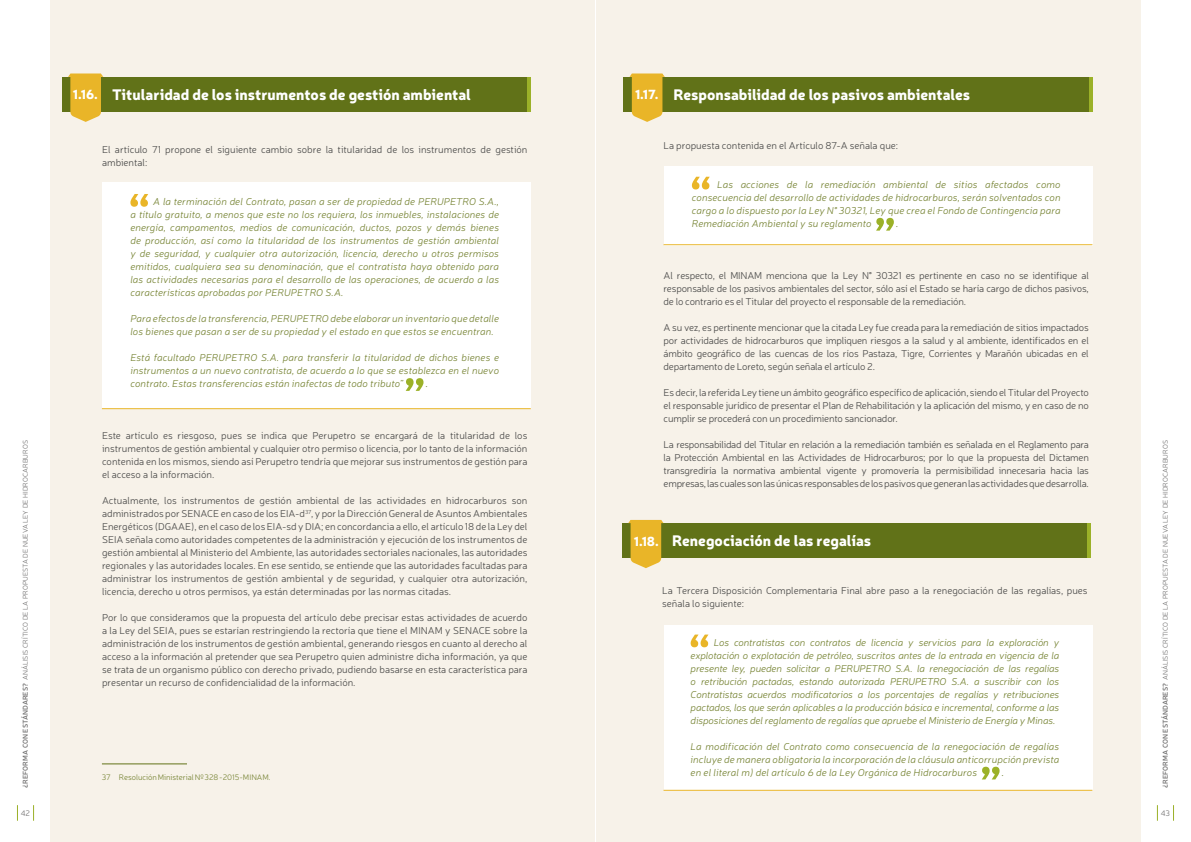
<style>
.page{position:relative;width:1191px;height:842px;background:#fff}
.page>*{position:absolute;margin:0;border:0;box-sizing:border-box;transform-origin:0 0}
.t1{font:900 15px "Neris";color:#fff}
.t2{font:300 10px/13px "Neris";letter-spacing:-.005em;color:#4a4a49;text-align:justify}
.t3{font:italic 300 10px/13px "Neris";letter-spacing:.01em;color:#768333;text-align:justify}
.t4{font:italic 300 10px "Neris";color:#617218}
.t5{font:300 8px "Neris";color:#768333}
.t6{font:300 8px "Neris";color:#706f6f}
.t7{font:300 7px "Neris";letter-spacing:.01em;color:#706f6f}
.s1{font-size:13px}
.s2{font-weight:600}
</style>
<div class="page">
<div style="left:596px;top:0;width:544px;height:842px;background:#f7f2e9"></div>
<div style="left:50px;top:0;width:545px;height:842px;background:#f7f2e9"></div>
<svg style="left:1157px;top:805px;width:1px;height:16px"></svg>
<svg style="left:1173px;top:805px;width:1px;height:16px"></svg>
<svg style="left:17px;top:805px;width:1px;height:16px"></svg>
<svg style="left:33px;top:805px;width:1px;height:16px"></svg>
<div style="left:102px;top:183px;width:429px;height:226px;background:#fff"></div>
<div style="left:62px;top:77px;width:465px;height:34px;background:#617218"></div>
<hr style="left:527px;top:77px;width:4px;height:34px;background:#9bb128">
<svg style="left:68px;top:74px;width:35px;height:48px"></svg>
<svg style="left:130px;top:194px;width:18px;height:13px"></svg>
<svg style="left:406px;top:378px;width:17px;height:13px"></svg>
<div style="left:663px;top:166px;width:429px;height:79px;background:#fff"></div>
<div style="left:623px;top:77px;width:466px;height:34px;background:#617218"></div>
<hr style="left:1089px;top:77px;width:3px;height:34px;background:#9bb128">
<svg style="left:629px;top:74px;width:36px;height:48px"></svg>
<svg style="left:692px;top:177px;width:17px;height:12px"></svg>
<svg style="left:876px;top:218px;width:18px;height:13px"></svg>
<hr style="left:102px;top:764px;width:85px;height:1px;background:#617218">
<div style="left:663px;top:625px;width:429px;height:166px;background:#fff"></div>
<div style="left:622px;top:523px;width:465px;height:35px;background:#617218"></div>
<hr style="left:1087px;top:523px;width:4px;height:35px;background:#9bb128">
<svg style="left:628px;top:520px;width:35px;height:48px;background:#ddb438"></svg>
<svg style="left:690px;top:634px;width:18px;height:13px"></svg>
<svg style="left:982px;top:767px;width:17px;height:12px"></svg>
<hr style="left:102px;top:408px;width:429px;height:1px;background:#e9b528">
<hr style="left:663px;top:244px;width:429px;height:1px;background:#e9b528">
<hr style="left:663px;top:790px;width:429px;height:1px;background:#e9b528">
<h1 class="t1" style="left:73px;top:84px;width:400px"><span class="s1">1.16.</span> Titularidad de los instrumentos de gestión ambiental</h1>
<h1 class="t1" style="left:635px;top:84px;width:336px"><span class="s1">1.17.</span> Responsabilidad de los pasivos ambientales</h1>
<p class="t2" style="left:663px;top:139px;width:236px">La propuesta contenida en el Artículo 87-A señala que:</p>
<p class="t3" style="left:692px;top:178px;width:370px;text-indent:25px">Las acciones de la remediación ambiental de sitios afectados como consecuencia del desarrollo de actividades de hidrocarburos, serán solventados con cargo a lo dispuesto por la Ley N° 30321, Ley que crea el Fondo de Contingencia para Remediación Ambiental y su reglamento</p>
<p class="t4" style="left:896px;top:217px;width:4px">.</p>
<p class="t2" style="left:102px;top:143px;width:427px">El artículo 71 propone el siguiente cambio sobre la titularidad de los instrumentos de gestión ambiental:</p>
<p class="t3" style="left:130px;top:195px;width:370px;text-indent:23px">A la terminación del Contrato, pasan a ser de propiedad de PERUPETRO S.A., a título gratuito, a menos que este no los requiera, los inmuebles, instalaciones de energía, campamentos, medios de comunicación, ductos, pozos y demás bienes de producción, así como la titularidad de los instrumentos de gestión ambiental y de seguridad, y cualquier otra autorización, licencia, derecho u otros permisos emitidos, cualquiera sea su denominación, que el contratista haya obtenido para las actividades necesarias para el desarrollo de las operaciones, de acuerdo a las características aprobadas por PERUPETRO S.A.</p>
<p class="t3" style="left:130px;top:312px;width:370px">Para efectos de la transferencia, PERUPETRO debe elaborar un inventario que detalle los bienes que pasan a ser de su propiedad y el estado en que estos se encuentran.</p>
<p class="t3" style="left:130px;top:351px;width:370px">Está facultado PERUPETRO S.A. para transferir la titularidad de dichos bienes e instrumentos a un nuevo contratista, de acuerdo a lo que se establezca en el nuevo contrato. Estas transferencias están inafectas de todo tributo”</p>
<p class="t4" style="left:426px;top:377px;width:4px">.</p>
<p class="t2" style="left:663px;top:269px;width:427px">Al respecto, el MINAM menciona que la Ley N° 30321 es pertinente en caso no se identifique al responsable de los pasivos ambientales del sector, sólo así el Estado se haría cargo de dichos pasivos, de lo contrario es el Titular del proyecto el responsable de la remediación.</p>
<p class="t2" style="left:663px;top:321px;width:427px">A su vez, es pertinente mencionar que la citada Ley fue creada para la remediación de sitios impactados por actividades de hidrocarburos que impliquen riesgos a la salud y al ambiente, identificados en el ámbito geográfico de las cuencas de los ríos Pastaza, Tigre, Corrientes y Marañón ubicadas en el departamento de Loreto, según señala el artículo 2.</p>
<p class="t2" style="left:663px;top:386px;width:427px">Es decir, la referida Ley tiene un ámbito geográfico específico de aplicación, siendo el Titular del Proyecto el responsable jurídico de presentar el Plan de Rehabilitación y la aplicación del mismo, y en caso de no cumplir se procederá con un procedimiento sancionador.</p>
<p class="t2" style="left:663px;top:438px;width:427px">La responsabilidad del Titular en relación a la remediación también es señalada en el Reglamento para la Protección Ambiental en las Actividades de Hidrocarburos; por lo que la propuesta del Dictamen transgrediría la normativa ambiental vigente y promovería la permisibilidad innecesaria hacia las empresas, las cuales son las únicas responsables de los pasivos que generan las actividades que desarrolla.</p>
<p class="t2" style="left:102px;top:429px;width:427px">Este artículo es riesgoso, pues se indica que Perupetro se encargará de la titularidad de los instrumentos de gestión ambiental y cualquier otro permiso o licencia, por lo tanto de la información contenida en los mismos, siendo así Perupetro tendría que mejorar sus instrumentos de gestión para el acceso a la información.</p>
<p class="t2" style="left:102px;top:494px;width:427px">Actualmente, los instrumentos de gestión ambiental de las actividades en hidrocarburos son administrados por SENACE en caso de los EIA-d<sup>37</sup>, y por la Dirección General de Asuntos Ambientales Energéticos (DGAAE), en el caso de los EIA-sd y DIA; en concordancia a ello, el artículo 18 de la Ley del SEIA señala como autoridades competentes de la administración y ejecución de los instrumentos de gestión ambiental al Ministerio del Ambiente, las autoridades sectoriales nacionales, las autoridades regionales y las autoridades locales. En ese sentido, se entiende que las autoridades facultadas para administrar los instrumentos de gestión ambiental y de seguridad, y cualquier otra autorización, licencia, derecho u otros permisos, ya están determinadas por las normas citadas.</p>
<p class="t2" style="left:102px;top:611px;width:427px">Por lo que consideramos que la propuesta del artículo debe precisar estas actividades de acuerdo a la Ley del SEIA, pues se estarían restringiendo la rectoría que tiene el MINAM y SENACE sobre la administración de los instrumentos de gestión ambiental, generando riesgos en cuanto al derecho al acceso a la información al pretender que sea Perupetro quien administre dicha información, ya que se trata de un organismo público con derecho privado, pudiendo basarse en esta característica para presentar un recurso de confidencialidad de la información.</p>
<p class="t7" style="left:21px;top:788px;width:349px;rotate:-90deg"><span class="s2">¿REFORMA CON ESTÁNDARES?</span> ANÁLISIS CRÍTICO DE LA PROPUESTA DE NUEVA LEY DE HIDROCARBUROS</p>
<p class="t6" style="left:21px;top:808px;width:11px">42</p>
<p class="t6" style="left:1160px;top:808px;width:11px">43</p>
<p class="t7" style="left:1160px;top:788px;width:349px;rotate:-90deg"><span class="s2">¿REFORMA CON ESTÁNDARES?</span> ANÁLISIS CRÍTICO DE LA PROPUESTA DE NUEVA LEY DE HIDROCARBUROS</p>
<h1 class="t1" style="left:634px;top:530px;width:239px"><span class="s1">1.18.</span> Renegociación de las regalías</h1>
<p class="t2" style="left:662px;top:584px;width:427px">La Tercera Disposición Complementaria Final abre paso a la renegociación de las regalías, pues señala lo siguiente:</p>
<p class="t3" style="left:690px;top:635px;width:370px;text-indent:23px">Los contratistas con contratos de licencia y servicios para la exploración y explotación o explotación de petróleo, suscritos antes de la entrada en vigencia de la presente ley, pueden solicitar a PERUPETRO S.A. la renegociación de las regalías o retribución pactadas, estando autorizada PERUPETRO S.A. a suscribir con los Contratistas acuerdos modificatorios a los porcentajes de regalías y retribuciones pactados, los que serán aplicables a la producción básica e incremental, conforme a las disposiciones del reglamento de regalías que apruebe el Ministerio de Energía y Minas.</p>
<p class="t3" style="left:690px;top:739px;width:370px">La modificación del Contrato como consecuencia de la renegociación de regalías incluye de manera obligatoria la incorporación de la cláusula anticorrupción prevista en el literal m) del artículo 6 de la Ley Orgánica de Hidrocarburos</p>
<p class="t4" style="left:1002px;top:766px;width:4px">.</p>
<p class="t5" style="left:102px;top:772px;width:170px">37 Resolución Ministerial Nº 328 -2015-MINAM.</p>
</div>
